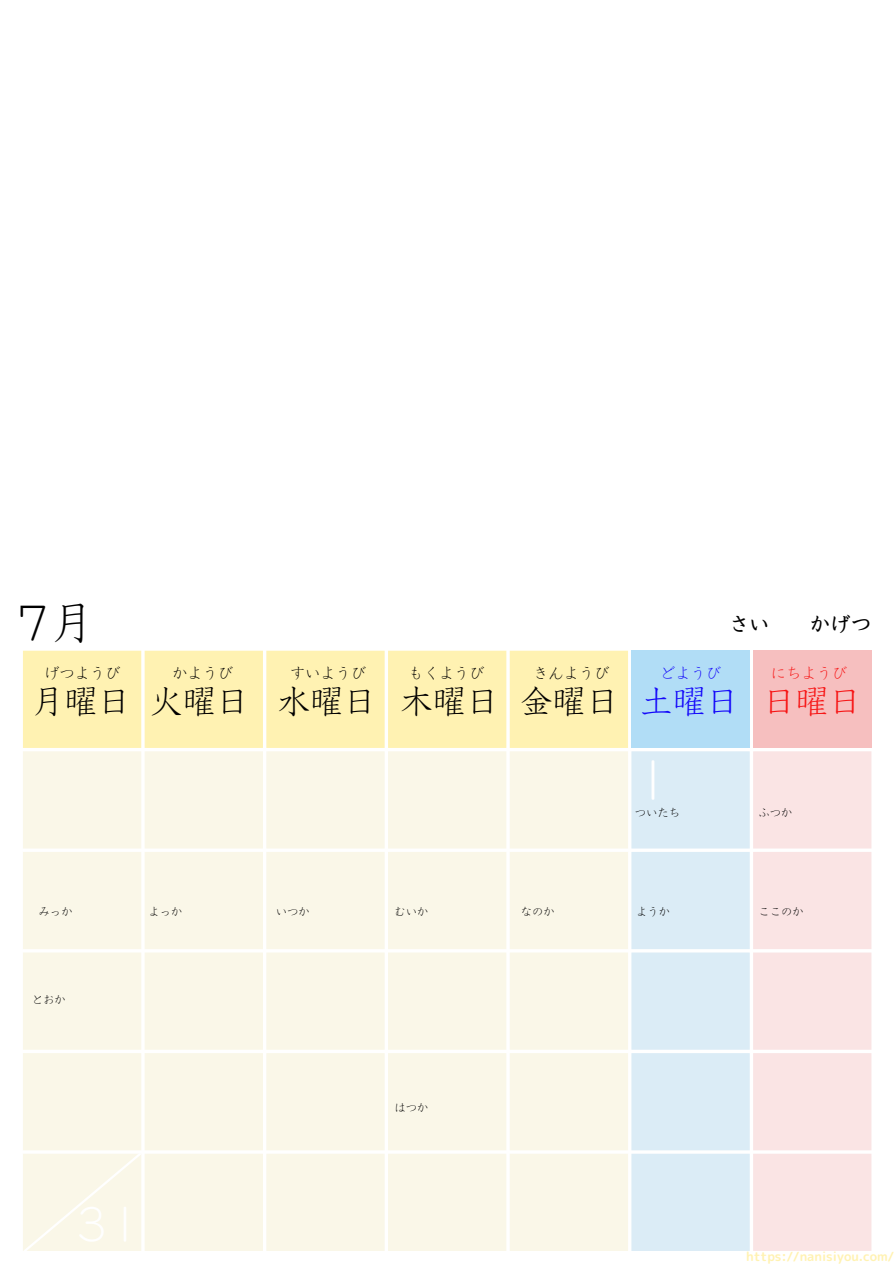
<style>
.page{position:relative;width:894px;height:1264px;background:#fff}
.page>*{position:absolute;margin:0;border:0;box-sizing:border-box;transform-origin:0 0}
.t1{font:49.95px "Motoya Kyotai Std W2";color:#fff}
.t2{font:45px "Motoya Kyotai Std W2";color:#000}
.t3{font:44.25px "Motoya Kyotai Std W2";color:#fff}
.t4{font:33px "Motoya Kyotai Std W2";color:#000}
.t5{font:33px "Motoya Kyotai Std W2";color:#1408fa}
.t6{font:33px "Motoya Kyotai Std W2";color:#f61414}
.t7{font:20.4px "Motoya Kyotai Std W4";color:#000}
.t8{font:15.3px "Motoya Kyotai Std W2";color:#000}
.t9{font:15.3px "Motoya Kyotai Std W2";color:#f61414}
.t10{font:15.3px "Motoya Kyotai Std W2";color:#1408fa}
.t11{font:12.6px "rounded mplus 1 p bold";color:#fff2b2}
.t12{font:11.4px "Motoya Kyotai Std W2";color:#000}
</style>
<div class="page">
<div style="left:23px;top:650px;width:605px;height:98px;background:#fff2b2"></div>
<div style="left:631px;top:650px;width:118px;height:98px;background:#b1ddf6"></div>
<div style="left:753px;top:650px;width:118px;height:98px;background:#f6bfbf"></div>
<div style="left:23px;top:751px;width:605px;height:499px;background:#faf7e8"></div>
<div style="left:631px;top:751px;width:118px;height:499px;background:#dbecf6"></div>
<div style="left:753px;top:751px;width:118px;height:499px;background:#fae4e4"></div>
<svg style="left:23px;top:1150px;width:121px;height:101px;background:#faf7e9"></svg>
<p class="t2" style="left:16px;top:600px;width:64px">7月</p>
<p class="t7" style="left:728px;top:614px;width:42px">さい</p>
<p class="t7" style="left:810px;top:614px;width:63px">かげつ</p>
<p class="t8" style="left:44px;top:665px;width:78px">げつようび</p>
<p class="t8" style="left:172px;top:665px;width:63px">かようび</p>
<p class="t8" style="left:290px;top:665px;width:78px">すいようび</p>
<p class="t8" style="left:408px;top:665px;width:78px">もくようび</p>
<p class="t8" style="left:533px;top:665px;width:78px">きんようび</p>
<p class="t10" style="left:660px;top:665px;width:63px">どようび</p>
<p class="t9" style="left:770px;top:665px;width:78px">にちようび</p>
<p class="t4" style="left:32px;top:684px;width:86px">月曜日</p>
<p class="t4" style="left:150px;top:684px;width:86px">火曜日</p>
<p class="t4" style="left:277px;top:684px;width:86px">水曜日</p>
<p class="t4" style="left:400px;top:684px;width:86px">木曜日</p>
<p class="t4" style="left:519px;top:684px;width:86px">金曜日</p>
<p class="t5" style="left:639px;top:684px;width:86px">土曜日</p>
<p class="t6" style="left:762px;top:684px;width:86px">日曜日</p>
<p class="t1" style="left:628px;top:755px;width:51px">１</p>
<p class="t12" style="left:634px;top:807px;width:47px">ついたち</p>
<p class="t12" style="left:39px;top:905px;width:36px">みっか</p>
<p class="t12" style="left:148px;top:905px;width:36px">よっか</p>
<p class="t12" style="left:276px;top:905px;width:36px">いつか</p>
<p class="t12" style="left:394px;top:905px;width:36px">むいか</p>
<p class="t12" style="left:520px;top:905px;width:36px">なのか</p>
<p class="t12" style="left:636px;top:905px;width:36px">ようか</p>
<p class="t12" style="left:32px;top:994px;width:36px">とおか</p>
<p class="t3" style="left:75px;top:1201px;width:68px">31</p>
<p class="t12" style="left:394px;top:1102px;width:36px">はつか</p>
<p class="t12" style="left:758px;top:807px;width:36px">ふつか</p>
<p class="t12" style="left:758px;top:905px;width:47px">ここのか</p>
<p class="t11" style="left:746px;top:1247px;width:150px">https://nanisiyou.com/</p>
</div>
